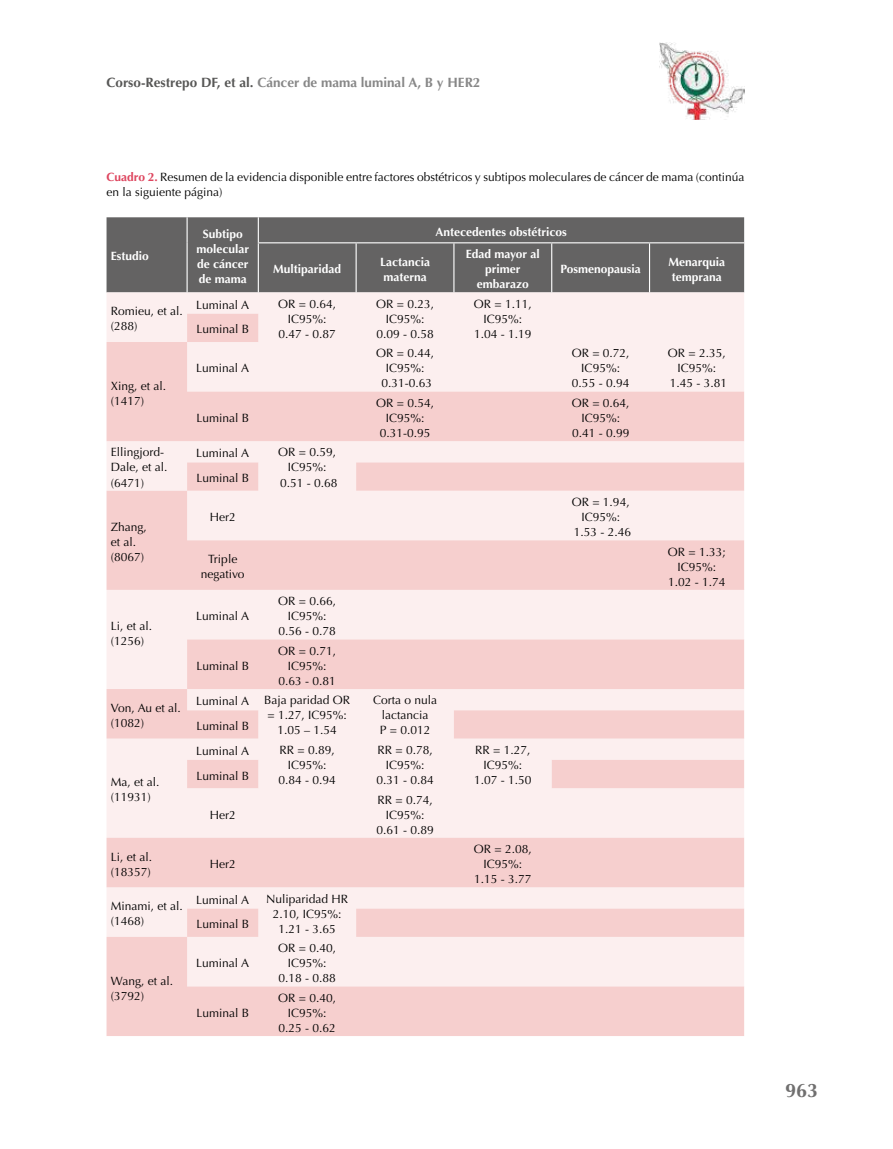
<style>
.page{position:relative;width:893px;height:1149px;background:#fff}
.page>*{position:absolute;margin:0;border:0;box-sizing:border-box;transform-origin:0 0}
.t1{font:700 19.5px "Optima";color:#706f6f}
.t2{font:700 13.5px "Optima";color:#878787}
.t3{font:12px/15px "Optima";color:#000;text-align:center}
.t4{font:700 12px/15px "Optima";color:#fff;text-align:center}
.s1{color:#575756}
.s2{font-weight:700;color:#de465f}
</style>
<div class="page">
<div style="left:107px;top:217px;width:637px;height:75px;background:#646363"></div>
<div style="left:107px;top:292px;width:637px;height:21px;background:#fcefef"></div>
<svg style="left:107px;top:313px;width:637px;height:722px;fill:#fcefef"></svg>
<svg style="left:187px;top:217px;width:1px;height:26px"></svg>
<hr style="left:187px;top:243px;width:1px;height:49px;background:#fff">
<svg style="left:258px;top:217px;width:1px;height:25px"></svg>
<hr style="left:258px;top:242px;width:98px;height:1px;background:#fff">
<hr style="left:258px;top:243px;width:1px;height:49px;background:#fff">
<hr style="left:356px;top:242px;width:98px;height:1px;background:#fff">
<hr style="left:356px;top:243px;width:1px;height:49px;background:#fff">
<hr style="left:454px;top:242px;width:98px;height:1px;background:#fff">
<hr style="left:453px;top:243px;width:1px;height:49px;background:#fff">
<hr style="left:552px;top:242px;width:97px;height:1px;background:#fff">
<hr style="left:551px;top:243px;width:1px;height:49px;background:#fff">
<hr style="left:649px;top:242px;width:95px;height:1px;background:#fff">
<hr style="left:649px;top:243px;width:1px;height:49px;background:#fff">
<img style="left:659px;top:43px;width:85px;height:76px">
<p class="t2" style="left:107px;top:75px;width:375px"><span class="s1">Corso-Restrepo DF, et al.</span> Cáncer de mama luminal A, B y HER2</p>
<p class="t3" style="left:107px;top:170px;width:639px;text-align:left"><span class="s2">Cuadro 2.</span> Resumen de la evidencia disponible entre factores obstétricos y subtipos moleculares de cáncer de mama (continúa en la siguiente página)</p>
<p class="t4" style="left:111px;top:249px;width:40px">Estudio</p>
<p class="t3" style="left:111px;top:304px;width:74px;text-align:left">Romieu, et al. (288)</p>
<p class="t3" style="left:111px;top:378px;width:57px;text-align:left">Xing, et al. (1417)</p>
<p class="t4" style="left:196px;top:226px;width:54px">Subtipo molecular de cáncer de mama</p>
<p class="t4" style="left:436px;top:224px;width:133px">Antecedentes obstétricos</p>
<p class="t4" style="left:273px;top:262px;width:70px">Multiparidad</p>
<p class="t4" style="left:380px;top:254px;width:52px;text-align:left">Lactancia materna</p>
<p class="t4" style="left:466px;top:247px;width:76px">Edad mayor al primer embarazo</p>
<p class="t4" style="left:561px;top:262px;width:82px">Posmenopausia</p>
<p class="t4" style="left:668px;top:254px;width:58px;text-align:left">Menarquia temprana</p>
<p class="t3" style="left:196px;top:297px;width:54px">Luminal A</p>
<p class="t3" style="left:278px;top:296px;width:59px">OR = 0.64,<br>IC95%:<br>0.47 - 0.87</p>
<p class="t3" style="left:376px;top:296px;width:59px">OR = 0.23,<br>IC95%:<br>0.09 - 0.58</p>
<p class="t3" style="left:474px;top:296px;width:59px">OR = 1.11,<br>IC95%:<br>1.04 - 1.19</p>
<p class="t3" style="left:196px;top:322px;width:54px">Luminal B</p>
<p class="t3" style="left:196px;top:361px;width:54px">Luminal A</p>
<p class="t3" style="left:196px;top:410px;width:54px">Luminal B</p>
<p class="t3" style="left:376px;top:346px;width:59px">OR = 0.44,<br>IC95%:<br>0.31-0.63</p>
<p class="t3" style="left:572px;top:346px;width:59px">OR = 0.72,<br>IC95%:<br>0.55 - 0.94</p>
<p class="t3" style="left:668px;top:346px;width:61px">OR = 2.35,<br>IC95%:<br>1.45 - 3.81</p>
<p class="t3" style="left:376px;top:395px;width:59px">OR = 0.54,<br>IC95%:<br>0.31-0.95</p>
<p class="t3" style="left:572px;top:395px;width:59px">OR = 0.64,<br>IC95%:<br>0.41 - 0.99</p>
<p class="t3" style="left:111px;top:445px;width:58px;text-align:left">Ellingjord-<br>Dale, et al. (6471)</p>
<p class="t3" style="left:196px;top:446px;width:54px">Luminal A</p>
<p class="t3" style="left:278px;top:445px;width:61px">OR = 0.59,<br>IC95%:<br>0.51 - 0.68</p>
<p class="t3" style="left:196px;top:470px;width:54px">Luminal B</p>
<p class="t3" style="left:111px;top:519px;width:38px;text-align:left">Zhang, et al. (8067)</p>
<p class="t3" style="left:111px;top:618px;width:43px;text-align:left">Li, et al. (1256)</p>
<p class="t3" style="left:111px;top:700px;width:72px;text-align:left">Von, Au et al. (1082)</p>
<p class="t3" style="left:111px;top:774px;width:50px;text-align:left">Ma, et al. (11931)</p>
<p class="t3" style="left:210px;top:509px;width:28px">Her2</p>
<p class="t3" style="left:572px;top:494px;width:61px">OR = 1.94,<br>IC95%:<br>1.53 - 2.46</p>
<p class="t3" style="left:201px;top:551px;width:45px">Triple negativo</p>
<p class="t3" style="left:668px;top:544px;width:59px">OR = 1.33;<br>IC95%:<br>1.02 - 1.74</p>
<p class="t3" style="left:196px;top:608px;width:54px">Luminal A</p>
<p class="t3" style="left:196px;top:658px;width:54px">Luminal B</p>
<p class="t3" style="left:278px;top:593px;width:59px">OR = 0.66,<br>IC95%:<br>0.56 - 0.78</p>
<p class="t3" style="left:278px;top:643px;width:59px">OR = 0.71,<br>IC95%:<br>0.63 - 0.81</p>
<p class="t3" style="left:196px;top:693px;width:54px">Luminal A</p>
<p class="t3" style="left:264px;top:692px;width:88px">Baja paridad OR = 1.27, IC95%:<br>1.05 – 1.54</p>
<p class="t3" style="left:373px;top:692px;width:66px">Corta o nula lactancia<br>P = 0.012</p>
<p class="t3" style="left:196px;top:718px;width:54px">Luminal B</p>
<p class="t3" style="left:196px;top:743px;width:54px">Luminal A</p>
<p class="t3" style="left:279px;top:742px;width:59px">RR = 0.89,<br>IC95%:<br>0.84 - 0.94</p>
<p class="t3" style="left:376px;top:742px;width:59px">RR = 0.78,<br>IC95%:<br>0.31 - 0.84</p>
<p class="t3" style="left:474px;top:742px;width:59px">RR = 1.27,<br>IC95%:<br>1.07 - 1.50</p>
<p class="t3" style="left:196px;top:768px;width:54px">Luminal B</p>
<p class="t3" style="left:210px;top:806px;width:28px">Her2</p>
<p class="t3" style="left:376px;top:791px;width:59px">RR = 0.74,<br>IC95%:<br>0.61 - 0.89</p>
<p class="t3" style="left:111px;top:848px;width:43px;text-align:left">Li, et al. (18357)</p>
<p class="t3" style="left:210px;top:856px;width:28px">Her2</p>
<p class="t3" style="left:111px;top:898px;width:74px;text-align:left">Minami, et al. (1468)</p>
<p class="t3" style="left:111px;top:972px;width:64px;text-align:left">Wang, et al. (3792)</p>
<p class="t3" style="left:196px;top:891px;width:54px">Luminal A</p>
<p class="t3" style="left:266px;top:890px;width:84px">Nuliparidad HR<br>2.10, IC95%:<br>1.21 - 3.65</p>
<p class="t3" style="left:196px;top:916px;width:54px">Luminal B</p>
<p class="t3" style="left:196px;top:955px;width:54px">Luminal A</p>
<p class="t3" style="left:196px;top:1005px;width:54px">Luminal B</p>
<p class="t3" style="left:278px;top:940px;width:59px">OR = 0.40,<br>IC95%:<br>0.18 - 0.88</p>
<p class="t3" style="left:278px;top:990px;width:59px">OR = 0.40,<br>IC95%:<br>0.25 - 0.62</p>
<p class="t3" style="left:474px;top:841px;width:59px">OR = 2.08,<br>IC95%:<br>1.15 - 3.77</p>
<h1 class="t1" style="left:785px;top:1079px;width:34px">963</h1>
</div>
